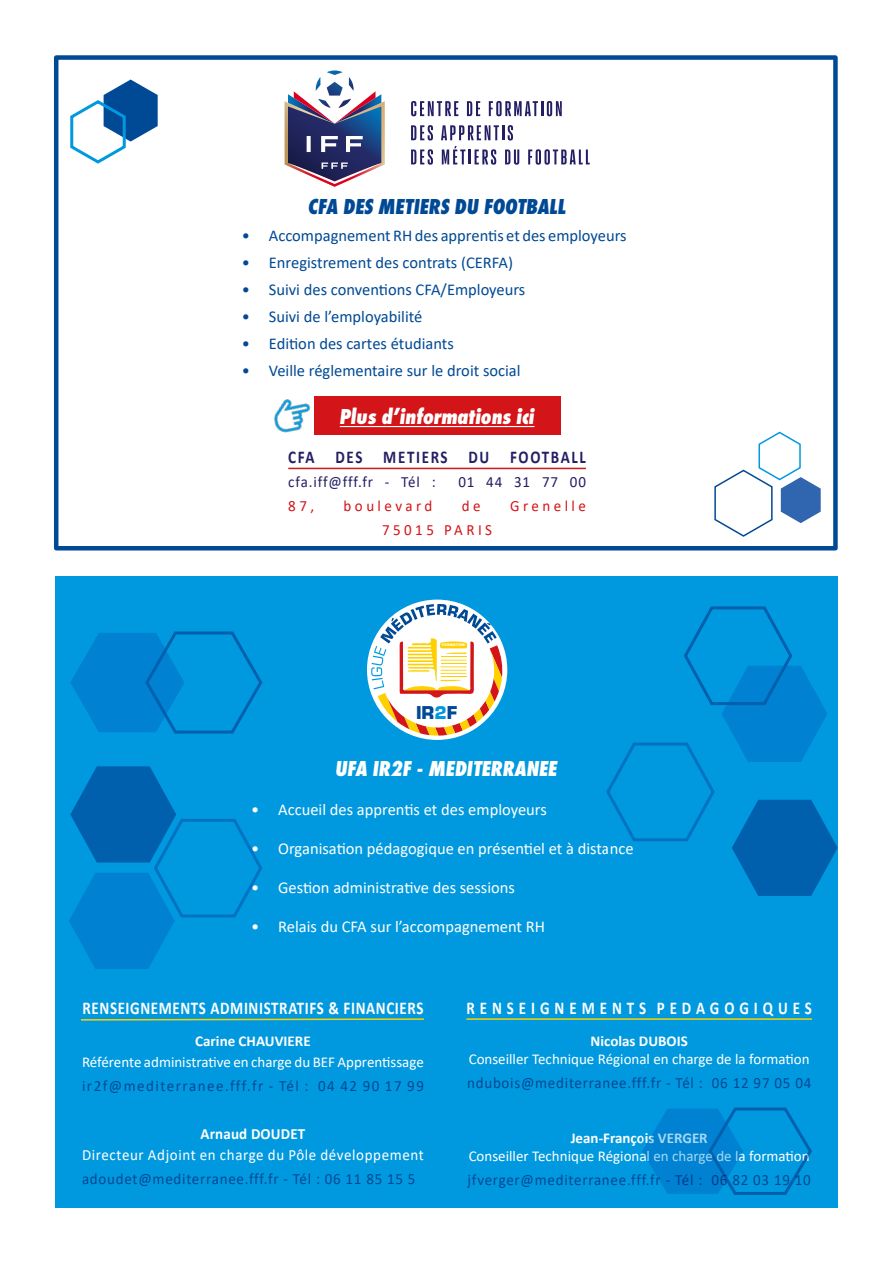
<style>
.page{position:relative;width:893px;height:1263px;background:#fff}
.page>*{position:absolute;margin:0;border:0;box-sizing:border-box;transform-origin:0 0}
.t1{font:italic 800 22.5px "Futura PT Cond";color:#fff}
.t2{font:italic 800 22.5px "Futura PT Cond";color:#004994}
.t3{font:700 18px "Calibri";letter-spacing:.04em;color:#fff;scale:.83 1}
.t4{font:700 18px "Calibri";letter-spacing:.33em;color:#fff;scale:.83 1}
.t5{font:700 18px "Calibri";letter-spacing:.11em;color:#241f63;scale:.83 1}
.t6{font:700 17.25px "Eurostile LT";color:#004994}
.t7{font:16.5px "Calibri";color:#004994}
.t8{font:16.5px "Calibri";color:#fff}
.t9{font:15.6px/24px "Calibri";letter-spacing:.04em;color:#fff;scale:.96 1}
.t10{font:15.6px "Calibri";letter-spacing:.05em;color:#004994;scale:.96 1}
.t11{font:15.6px "Calibri";letter-spacing:.1em;color:#004994;scale:.96 1}
.t12{font:15.6px "Calibri";letter-spacing:.23em;color:#d31418;scale:.96 1}
.t13{font:15.6px "Calibri";letter-spacing:.06em;color:#241f63;scale:.96 1}
.t14{font:700 15.6px "Calibri";letter-spacing:.01em;color:#fff;scale:.96 1}
.t15{font:15px "Calibri";color:#fff}
.t16{font:700 15px "Calibri";color:#fff}
.t17{font:700 3.45px "Eurostile LT";letter-spacing:.065em;color:#fff}
.s1{color:#0099df}
.s2{color:#004994}
</style>
<div class="page">
<div style="left:55px;top:576px;width:783px;height:632px;background:#0099df"></div>
<div style="left:54px;top:55px;width:784px;height:495px;border:4px solid #004994"></div>
<div style="left:367px;top:600px;width:140px;height:140px;background:#fff;border-radius:50%"></div>
<svg style="left:371px;top:604px;width:132px;height:131px"></svg>
<svg style="left:81px;top:1018px;width:343px;height:3px"></svg>
<hr style="left:466px;top:1018px;width:346px;height:2px;background:#ffd000">
<svg style="left:70px;top:80px;width:88px;height:84px"></svg>
<svg style="left:714px;top:431px;width:107px;height:106px"></svg>
<hr style="left:288px;top:468px;width:298px;height:1px;background:#cd1719">
<svg style="left:411px;top:101px;width:47px;height:15px"></svg>
<svg style="left:467px;top:101px;width:13px;height:15px"></svg>
<svg style="left:489px;top:101px;width:73px;height:15px"></svg>
<svg style="left:411px;top:125px;width:22px;height:15px"></svg>
<svg style="left:441px;top:125px;width:72px;height:15px"></svg>
<svg style="left:411px;top:149px;width:22px;height:16px"></svg>
<svg style="left:442px;top:146px;width:54px;height:19px"></svg>
<svg style="left:505px;top:149px;width:14px;height:16px"></svg>
<svg style="left:528px;top:149px;width:62px;height:16px"></svg>
<svg style="left:285px;top:70px;width:100px;height:117px"></svg>
<svg style="left:307px;top:136px;width:4px;height:16px"></svg>
<div style="left:314px;top:396px;width:246px;height:39px;background:#d31418"></div>
<hr style="left:340px;top:426px;width:194px;height:1px;background:#fff">
<img style="left:274px;top:399px;width:37px;height:34px">
<svg style="left:606px;top:606px;width:232px;height:290px"></svg>
<svg style="left:70px;top:631px;width:193px;height:103px"></svg>
<svg style="left:642px;top:1107px;width:170px;height:88px"></svg>
<svg style="left:69px;top:766px;width:193px;height:203px"></svg>
<h1 class="t2" style="left:308px;top:193px;width:259px">CFA DES METIERS DU FOOTBALL</h1>
<p class="t7" style="left:242px;top:224px;width:386px">• Accompagnement RH des apprentis et des employeurs</p>
<p class="t7" style="left:242px;top:251px;width:273px">• Enregistrement des contrats (CERFA)</p>
<p class="t7" style="left:242px;top:278px;width:285px">• Suivi des conventions CFA/Employeurs</p>
<p class="t7" style="left:242px;top:305px;width:182px">• Suivi de l’employabilité</p>
<p class="t7" style="left:242px;top:332px;width:214px">• Edition des cartes étudiants</p>
<p class="t7" style="left:242px;top:359px;width:280px">• Veille réglementaire sur le droit social</p>
<h1 class="t1" style="left:340px;top:403px;width:196px">Plus d’informations ici</h1>
<p class="t5" style="left:288px;top:444px;width:360px">CFA DES METIERS DU FOOTBALL</p>
<p class="t13" style="left:288px;top:471px;width:155px">cfa.iff@fff.fr - Tél :</p>
<p class="t13" style="left:458px;top:471px;width:134px">01 44 31 77 00</p>
<p class="t12" style="left:288px;top:495px;width:28px">87,</p>
<p class="t12" style="left:344px;top:495px;width:94px">boulevard</p>
<p class="t12" style="left:462px;top:495px;width:21px">de</p>
<p class="t12" style="left:510px;top:495px;width:80px">Grenelle</p>
<p class="t12" style="left:382px;top:519px;width:116px">75015 PARIS</p>
<p class="t17" style="left:442px;top:643px;width:25px">FORMATION</p>
<p class="t6" style="left:416px;top:702px;width:43px">IR<span class="s1">2</span>F</p>
<h1 class="t1" style="left:336px;top:755px;width:223px">UFA IR2F - MEDITERRANEE</h1>
<p class="t8" style="left:251px;top:798px;width:297px">• Accueil des apprentis et des employeurs</p>
<p class="t8" style="left:251px;top:837px;width:384px">• Organisation pédagogique en présentiel et à distance</p>
<p class="t8" style="left:251px;top:876px;width:265px">• Gestion administrative des sessions</p>
<p class="t8" style="left:251px;top:915px;width:295px">• Relais du CFA sur l’accompagnement RH</p>
<p class="t3" style="left:83px;top:995px;width:412px">RENSEIGNEMENTS ADMINISTRATIFS &amp; FINANCIERS</p>
<p class="t16" style="left:195px;top:1030px;width:117px">Carine CHAUVIERE</p>
<p class="t15" style="left:82px;top:1051px;width:343px">Référente administrative en charge du BEF Apprentissage</p>
<p class="t11" style="left:82px;top:1074px;width:358px">ir2f@mediterranee.fff.fr - Tél : 04 42 90 17 99</p>
<p class="t14" style="left:201px;top:1122px;width:111px">Arnaud DOUDET</p>
<p class="t9" style="left:82px;top:1142px;width:358px">Directeur Adjoint en charge du Pôle développement <span class="s2">adoudet@mediterranee.fff.fr - Tél : 06 11 85 15 5</span><span class="s1">7</span></p>
<p class="t4" style="left:466px;top:995px;width:418px">RENSEIGNEMENTS PEDAGOGIQUES</p>
<p class="t16" style="left:591px;top:1030px;width:99px">Nicolas DUBOIS</p>
<p class="t15" style="left:469px;top:1048px;width:343px">Conseiller Technique Régional en charge de la formation</p>
<p class="t10" style="left:467px;top:1071px;width:360px">ndubois@mediterranee.fff.fr - Tél : 06 12 97 05 04</p>
<p class="t16" style="left:571px;top:1127px;width:139px">Jean-François VERGER</p>
<p class="t15" style="left:469px;top:1145px;width:343px">Conseiller Technique Régional en charge de la formation</p>
<p class="t10" style="left:468px;top:1169px;width:359px">jfverger@mediterranee.fff.fr - Tél : 06 82 03 19 10</p>
</div>
